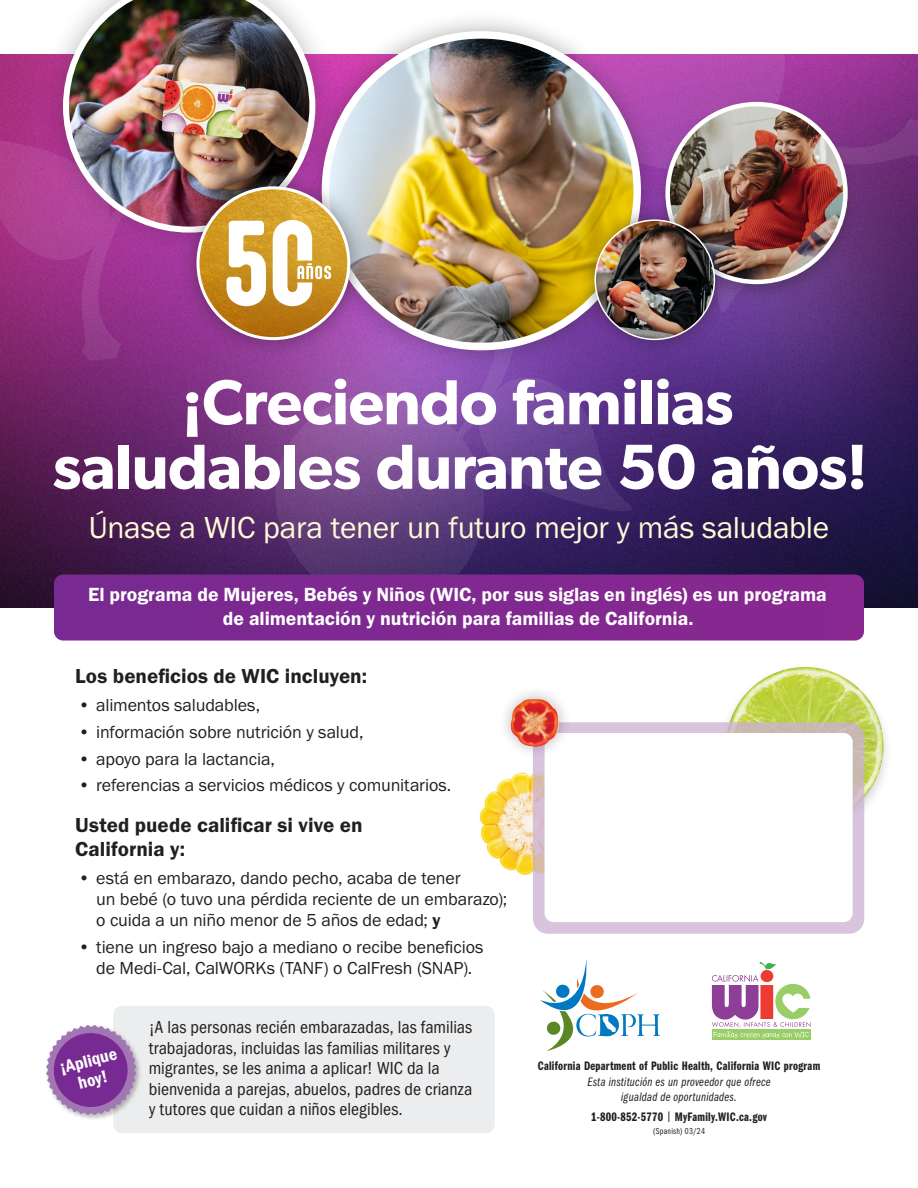
<style>
.page{position:relative;width:918px;height:1188px;background:#fff}
.page>*{position:absolute;margin:0;border:0;box-sizing:border-box;transform-origin:0 0}
.t1{font:600 63.75px/64.5px "Gibson";letter-spacing:-.01em;color:#fff;text-align:center}
.t2{font:31.5px "Franklin Gothic URW Boo";letter-spacing:-.01em;color:#fffbd6}
.t3{font:21px/24px "Franklin Gothic URW Dem";color:#231f20}
.t4{font:19.65px/24px "Franklin Gothic URW Dem";letter-spacing:-.005em;color:#fff;text-align:center}
.t5{font:18px/21px "Franklin Gothic URW Boo";letter-spacing:-.005em;color:#231f20}
.t6{font:18px/20.7px "Franklin Gothic URW Cond";color:#231f20}
.t7{font:18px/19.5px "Franklin Gothic URW Con Dem";color:#fff;text-align:center}
.t8{font:12.75px "Franklin Gothic URW Com Dem";letter-spacing:.02em;color:#231f20}
.t9{font:12.75px/15.5px "Franklin Gothic URW Com Boo Ita";letter-spacing:.02em;color:#231f20;text-align:center}
.t10{font:9px "Franklin Gothic URW Com Boo";letter-spacing:.03em;color:#231f20}
.s1{font-family:"Franklin Gothic URW Dem"}
.s2{font-family:"Franklin Gothic URW Com Boo"}
</style>
<div class="page">
<img style="left:0;top:340px;width:918px;height:267px">
<img style="left:728px;top:667px;width:156px;height:157px">
<div style="left:113px;top:1006px;width:382px;height:127px;background:#ecedee;border-radius:9px"></div>
<img style="left:480px;top:772px;width:53px;height:103px">
<svg style="left:533px;top:722px;width:331px;height:212px;fill:#d9c4de"></svg>
<div style="left:545px;top:733px;width:308px;height:189px;background:#fff;border-radius:9px"></div>
<div style="left:498px;top:685px;width:74px;height:75px;background:#231f20;opacity:.3"></div>
<img style="left:511px;top:699px;width:48px;height:48px">
<svg style="left:540px;top:959px;width:120px;height:92px"></svg>
<svg style="left:273px;top:361px;width:383px;height:214px"></svg>
<svg style="left:663px;top:54px;width:255px;height:286px"></svg>
<svg style="left:0;top:54px;width:300px;height:307px"></svg>
<div style="left:54px;top:575px;width:810px;height:66px;background:#802990"></div>
<div style="left:712px;top:1029px;width:98px;height:11px;background:#99cd65"></div>
<svg style="left:712px;top:962px;width:98px;height:76px"></svg>
<div style="left:45px;top:1024px;width:98px;height:98px;background:#231f20;opacity:.3"></div>
<svg style="left:46px;top:1025px;width:91px;height:90px"></svg>
<div style="left:38px;top:0;width:303px;height:258px;background:#231f20;opacity:.3"></div>
<img style="left:63px;top:0;width:252px;height:233px">
<div style="left:654px;top:98px;width:205px;height:204px;background:#231f20;opacity:.3"></div>
<img style="left:668px;top:104px;width:177px;height:178px;border-radius:89px">
<div style="left:665px;top:102px;width:183px;height:182px;border:4px solid #fff;border-radius:50%"></div>
<div style="left:300px;top:10px;width:363px;height:362px;background:#231f20;opacity:.35"></div>
<img style="left:325px;top:38px;width:312px;height:305px">
<div style="left:579px;top:204px;width:152px;height:152px;background:#231f20;opacity:.5"></div>
<img style="left:595px;top:220px;width:119px;height:119px;border-radius:60px">
<div style="left:594px;top:219px;width:121px;height:121px;border:2px solid #fff;border-radius:50%"></div>
<div style="left:178px;top:167px;width:191px;height:192px;background:#231f20;opacity:.5"></div>
<img style="left:198px;top:188px;width:151px;height:151px;border-radius:75px">
<svg style="left:198px;top:266px;width:151px;height:71px"></svg>
<div style="left:196px;top:186px;width:154px;height:154px;border:3px solid #fff;border-radius:50%"></div>
<svg style="left:226px;top:220px;width:105px;height:86px"></svg>
<h1 class="t1" style="left:53px;top:369px;width:816px">¡Creciendo familias saludables durante 50 años!</h1>
<h2 class="t2" style="left:89px;top:508px;width:742px">Únase a WIC para tener un futuro mejor y más saludable</h2>
<p class="t4" style="left:88px;top:582px;width:740px">El programa de Mujeres, Bebés y Niños (WIC, por sus siglas en inglés) es un programa de alimentación y nutrición para familias de California.</p>
<p class="t3" style="left:75px;top:663px;width:294px">Los beneficios de WIC incluyen:</p>
<p class="t5" style="left:78px;top:694px;width:183px">• alimentos saludables,</p>
<p class="t5" style="left:78px;top:721px;width:287px">• información sobre nutrición y salud,</p>
<p class="t5" style="left:78px;top:748px;width:198px">• apoyo para la lactancia,</p>
<p class="t5" style="left:78px;top:774px;width:375px">• referencias a servicios médicos y comunitarios.</p>
<p class="t3" style="left:75px;top:812px;width:289px">Usted puede calificar si vive en<br>California y:</p>
<p class="t5" style="left:96px;top:867px;width:413px;text-indent:-18px">• está en embarazo, dando pecho, acaba de tener<br>un bebé (o tuvo una pérdida reciente de un embarazo); o cuida a un niño menor de 5 años de edad; <span class="s1">y</span></p>
<p class="t5" style="left:78px;top:936px;width:407px;text-align:center">• tiene un ingreso bajo a mediano o recibe beneficios de Medi-Cal, CalWORKs (TANF) o CalFresh (SNAP).</p>
<p class="t7" style="left:57px;top:1057px;width:60px;rotate:-14deg">¡Aplique hoy!</p>
<p class="t6" style="left:149px;top:1015px;width:325px">¡A las personas recién embarazadas, las familias trabajadoras, incluidas las familias militares y migrantes, se les anima a aplicar! WIC da la bienvenida a parejas, abuelos, padres de crianza y tutores que cuidan a niños elegibles.</p>
<p class="t8" style="left:538px;top:1057px;width:284px">California Department of Public Health, California WIC program</p>
<p class="t9" style="left:588px;top:1074px;width:184px">Esta institución es un proveedor que ofrece igualdad de oportunidades.</p>
<p class="t8" style="left:591px;top:1108px;width:177px">1-800-852-5770 <span class="s2">|</span> MyFamily.WIC.ca.gov</p>
<p class="t10" style="left:653px;top:1125px;width:53px">(Spanish) 03/24</p>
</div>
